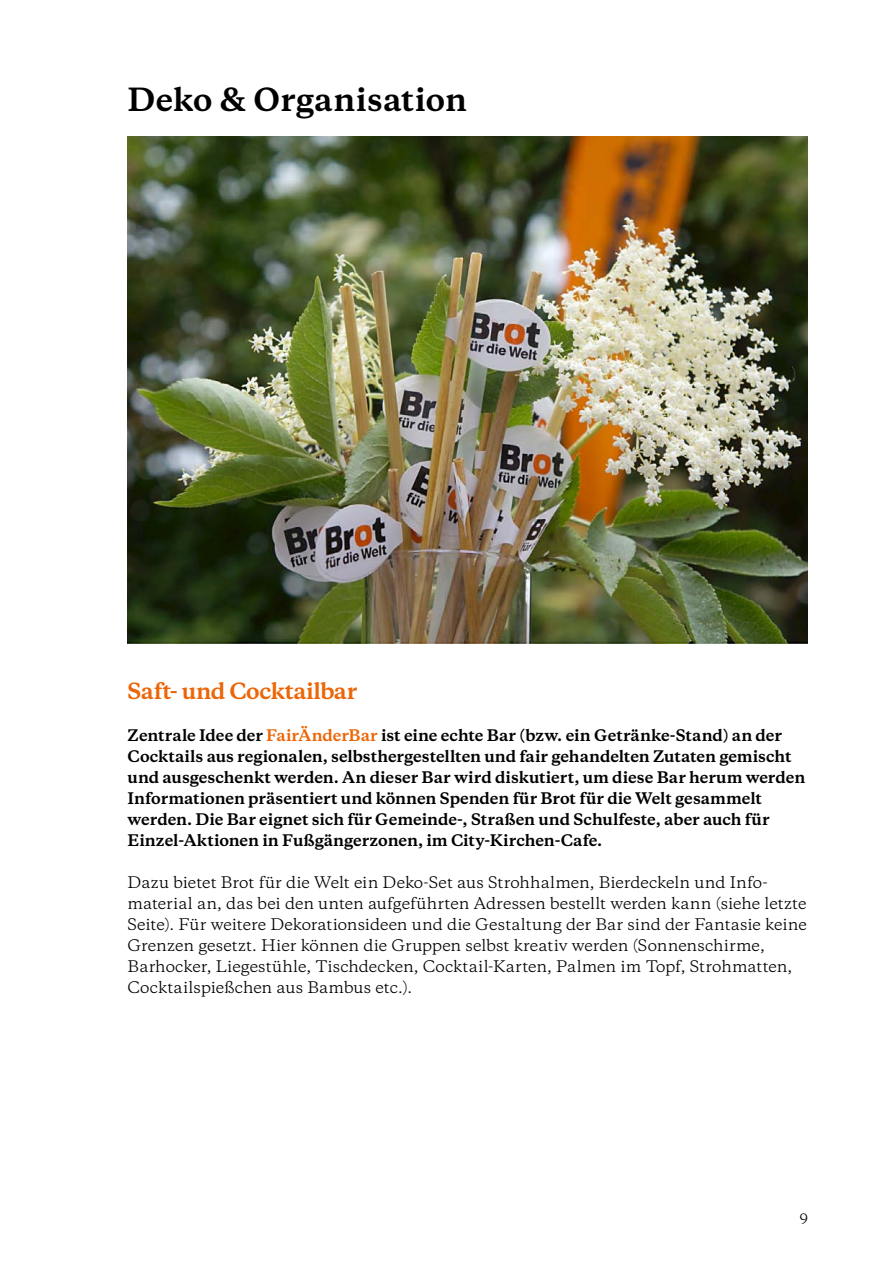
<style>
.page{position:relative;width:893px;height:1263px;background:#fff}
.page>*{position:absolute;margin:0;border:0;box-sizing:border-box;transform-origin:0 0}
.t1{font:700 30px "Galaxie Copernicus";letter-spacing:.01em;color:#000}
.t2{font:700 21px "Galaxie Copernicus";letter-spacing:-.015em;color:#ec6608}
.t3{font:700 15px/21px "Galaxie Copernicus";letter-spacing:-.005em;color:#000}
.t4{font:15px/21px "Galaxie Copernicus";letter-spacing:-.005em;color:#000}
.t5{font:13.5px "Galaxie Copernicus";color:#000}
.s1{color:#ec6608}
</style>
<div class="page">
<img style="left:128px;top:136px;width:680px;height:507px">
<h1 class="t1" style="left:128px;top:79px;width:341px">Deko &amp; Organisation</h1>
<h2 class="t2" style="left:128px;top:677px;width:231px">Saft- und Cocktailbar</h2>
<p class="t3" style="left:128px;top:725px;width:679px">Zentrale Idee der <span class="s1">FairÄnderBar</span> ist eine echte Bar (bzw. ein Getränke-Stand) an der Cocktails aus regionalen, selbsthergestellten und fair gehandelten Zutaten gemischt und ausgeschenkt werden. An dieser Bar wird diskutiert, um diese Bar herum werden Informationen präsentiert und können Spenden für Brot für die Welt gesammelt werden. Die Bar eignet sich für Gemeinde-, Straßen und Schulfeste, aber auch für Einzel-Aktionen in Fußgängerzonen, im City-Kirchen-Cafe.</p>
<p class="t4" style="left:128px;top:872px;width:681px">Dazu bietet Brot für die Welt ein Deko-Set aus Strohhalmen, Bierdeckeln und Info&shy;material an, das bei den unten aufgeführten Adressen bestellt werden kann (siehe letzte Seite). Für weitere Dekorationsideen und die Gestaltung der Bar sind der Fantasie keine Grenzen gesetzt. Hier können die Gruppen selbst kreativ werden (Sonnenschirme, Barhocker, Liegestühle, Tischdecken, Cocktail-Karten, Palmen im Topf, Strohmatten, Cocktailspießchen aus Bambus etc.).</p>
<p class="t5" style="left:800px;top:1206px;width:10px">9</p>
</div>
